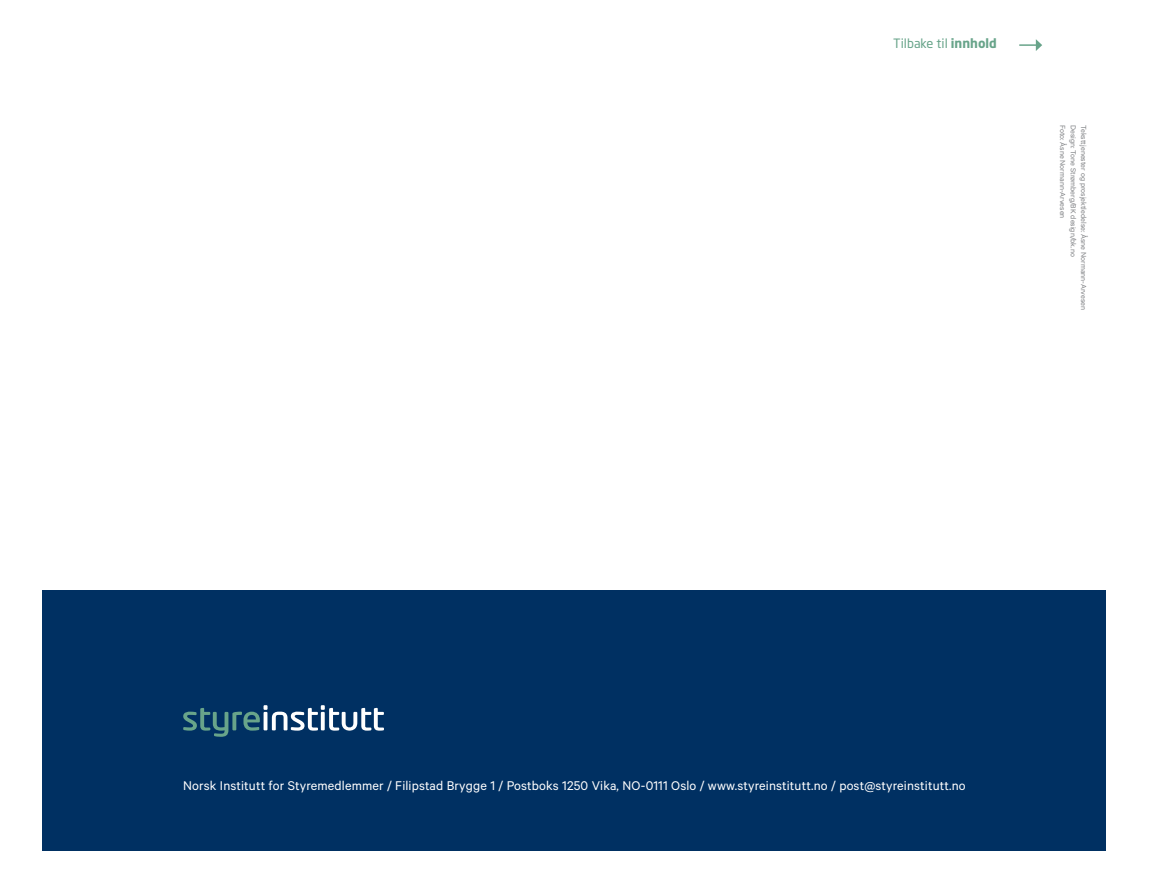
<style>
.page{position:relative;width:1149px;height:893px;background:#fff}
.page>*{position:absolute;margin:0;border:0;box-sizing:border-box;transform-origin:0 0}
.t1{font:14.25px "Calibre";letter-spacing:.01em;color:#fff}
.brødtekst_bruk{font:12.75px "Neo Sans Std";color:#68a48a}
.billedtekst{font:8.25px "Calibre";color:#808285}
.s1{font-weight:700}
</style>
<div class="page">
<div style="left:43px;top:590px;width:1063px;height:260px;background:#003062"></div>
<svg style="left:183px;top:705px;width:201px;height:32px"></svg>
<svg style="left:1019px;top:39px;width:22px;height:12px"></svg>
<p class="brødtekst_bruk" style="left:893px;top:36px;width:105px">Tilbake til <span class="s1">innhold</span></p>
<p class="billedtekst" style="left:1067px;top:125px;width:95px;rotate:90deg">Foto: Åsne Normann-Arvesen</p>
<p class="billedtekst" style="left:1077px;top:125px;width:134px;rotate:90deg">Design: Tone Strømberg/BK design/bk.no</p>
<p class="billedtekst" style="left:1088px;top:125px;width:187px;rotate:90deg">Teksttjenester og prosjektledelse: Åsne Normann-Arvesen</p>
<p class="t1" style="left:183px;top:777px;width:783px">Norsk Institutt for Styremedlemmer / Filipstad Brygge 1 / Postboks 1250 Vika, NO-0111 Oslo / www.styreinstitutt.no / post@styreinstitutt.no</p>
</div>
